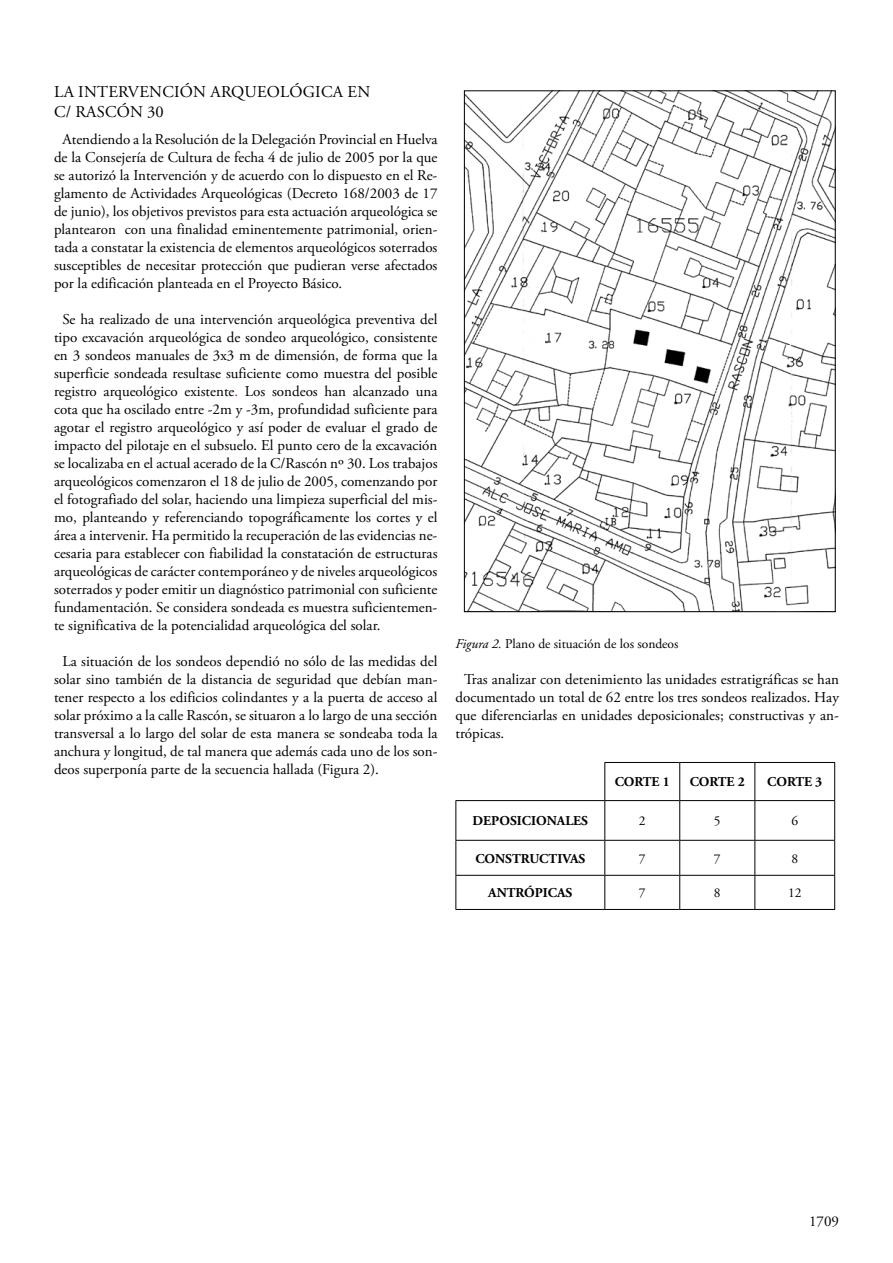
<style>
.page{position:relative;width:893px;height:1263px;background:#fff}
.page>*{position:absolute;margin:0;border:0;box-sizing:border-box;transform-origin:0 0}
.t1{font:16.5px "Adobe Garamond Pro";letter-spacing:.015em;color:#000}
.t2{font:15px/18px "Adobe Garamond Pro";color:#000;text-align:justify}
.t3{font:700 13.5px "Adobe Garamond Pro";color:#000}
.t4{font:13.5px "Adobe Garamond Pro";color:#000}
.s1{color:#f00}
.s2{font-style:italic}
</style>
<div class="page">
<img style="left:466px;top:92px;width:368px;height:518px">
<hr style="left:604px;top:762px;width:76px;height:1px;background:#000">
<hr style="left:604px;top:763px;width:1px;height:37px;background:#000">
<hr style="left:680px;top:762px;width:75px;height:1px;background:#000">
<hr style="left:679px;top:763px;width:1px;height:37px;background:#000">
<hr style="left:755px;top:762px;width:80px;height:1px;background:#000">
<hr style="left:754px;top:763px;width:1px;height:37px;background:#000">
<hr style="left:834px;top:763px;width:1px;height:37px;background:#000">
<hr style="left:455px;top:800px;width:150px;height:1px;background:#000">
<hr style="left:455px;top:801px;width:1px;height:39px;background:#000">
<hr style="left:605px;top:800px;width:75px;height:1px;background:#000">
<hr style="left:604px;top:801px;width:1px;height:39px;background:#000">
<hr style="left:680px;top:800px;width:75px;height:1px;background:#000">
<hr style="left:679px;top:801px;width:1px;height:39px;background:#000">
<hr style="left:755px;top:800px;width:80px;height:1px;background:#000">
<hr style="left:754px;top:801px;width:1px;height:39px;background:#000">
<hr style="left:834px;top:801px;width:1px;height:39px;background:#000">
<hr style="left:455px;top:840px;width:150px;height:1px;background:#000">
<hr style="left:455px;top:841px;width:1px;height:34px;background:#000">
<hr style="left:605px;top:840px;width:75px;height:1px;background:#000">
<hr style="left:604px;top:841px;width:1px;height:34px;background:#000">
<hr style="left:680px;top:840px;width:75px;height:1px;background:#000">
<hr style="left:679px;top:841px;width:1px;height:34px;background:#000">
<hr style="left:755px;top:840px;width:80px;height:1px;background:#000">
<hr style="left:754px;top:841px;width:1px;height:34px;background:#000">
<hr style="left:834px;top:841px;width:1px;height:34px;background:#000">
<hr style="left:455px;top:875px;width:150px;height:1px;background:#000">
<hr style="left:455px;top:876px;width:1px;height:33px;background:#000">
<hr style="left:605px;top:875px;width:75px;height:1px;background:#000">
<hr style="left:604px;top:876px;width:1px;height:33px;background:#000">
<hr style="left:680px;top:875px;width:75px;height:1px;background:#000">
<hr style="left:679px;top:876px;width:1px;height:33px;background:#000">
<hr style="left:755px;top:875px;width:80px;height:1px;background:#000">
<hr style="left:754px;top:876px;width:1px;height:33px;background:#000">
<hr style="left:834px;top:876px;width:1px;height:33px;background:#000">
<hr style="left:455px;top:909px;width:150px;height:1px;background:#000">
<hr style="left:605px;top:909px;width:75px;height:1px;background:#000">
<hr style="left:680px;top:909px;width:75px;height:1px;background:#000">
<hr style="left:755px;top:909px;width:80px;height:1px;background:#000">
<p class="t1" style="left:54px;top:82px;width:36px">La intervención</p>
<p class="t1" style="left:211px;top:82px;width:23px">Arqueológica</p>
<p class="t1" style="left:347px;top:82px;width:12px">en</p>
<p class="t1" style="left:54px;top:102px;width:45px">C/ Rascón</p>
<p class="t1" style="left:147px;top:102px;width:18px">30</p>
<p class="t2" style="left:54px;top:131px;width:385px;text-indent:9px">Atendiendo a la Resolución de la Delegación Provincial en Huelva de la Consejería de Cultura de fecha 4 de julio de 2005 por la que se autorizó la Intervención y de acuerdo con lo dispuesto en el Re&shy;glamento de Actividades Arqueológicas (Decreto 168/2003 de 17 de junio), los objetivos previstos para esta actuación arqueológica se plantearon con una finalidad eminentemente patrimonial, orien&shy;tada a constatar la existencia de elementos arqueológicos soterrados susceptibles de necesitar protección que pudieran verse afectados por la edificación planteada en el Proyecto Básico.</p>
<p class="t2" style="left:54px;top:311px;width:385px;text-indent:9px">Se ha realizado de una intervención arqueológica preventiva del tipo excavación arqueológica de sondeo arqueológico, consistente en 3 sondeos manuales de 3x3 m de dimensión, de forma que la superficie sondeada resultase suficiente como muestra del posible registro arqueológico existente<span class="s1">.</span> Los sondeos han alcanzado una cota que ha oscilado entre -2m y -3m, profundidad suficiente para agotar el registro arqueológico y así poder de evaluar el grado de impacto del pilotaje en el subsuelo. El punto cero de la excavación se localizaba en el actual acerado de la C/Rascón nº 30. Los trabajos arqueológicos comenzaron el 18 de julio de 2005, comenzando por el fotografiado del solar, haciendo una limpieza superficial del mis&shy;mo, planteando y referenciando topográficamente los cortes y el área a intervenir. Ha permitido la recuperación de las evidencias ne&shy;cesaria para establecer con fiabilidad la constatación de estructuras arqueológicas de carácter contemporáneo y de niveles arqueológicos soterrados y poder emitir un diagnóstico patrimonial con suficiente fundamentación. Se considera sondeada es muestra suficientemen&shy;te significativa de la potencialidad arqueológica del solar.</p>
<p class="t2" style="left:54px;top:653px;width:385px;text-indent:9px">La situación de los sondeos dependió no sólo de las medidas del solar sino también de la distancia de seguridad que debían man&shy;tener respecto a los edificios colindantes y a la puerta de acceso al solar próximo a la calle Rascón, se situaron a lo largo de una sección transversal a lo largo del solar de esta manera se sondeaba toda la anchura y longitud, de tal manera que además cada uno de los son&shy;deos superponía parte de la secuencia hallada (Figura 2).</p>
<p class="t4" style="left:455px;top:636px;width:225px"><span class="s2">Figura 2.</span> Plano de situación de los sondeos</p>
<p class="t2" style="left:455px;top:671px;width:385px;text-indent:9px">Tras analizar con detenimiento las unidades estratigráficas se han documentado un total de 62 entre los tres sondeos realizados. Hay que diferenciarlas en unidades deposicionales; constructivas y an&shy;trópicas.</p>
<p class="t3" style="left:615px;top:774px;width:57px">CORTE 1</p>
<p class="t3" style="left:690px;top:774px;width:57px">CORTE 2</p>
<p class="t3" style="left:767px;top:774px;width:57px">CORTE 3</p>
<p class="t3" style="left:473px;top:813px;width:117px">DEPOSICIONALES</p>
<p class="t4" style="left:639px;top:813px;width:8px">2</p>
<p class="t4" style="left:714px;top:813px;width:8px">5</p>
<p class="t4" style="left:791px;top:813px;width:8px">6</p>
<p class="t3" style="left:475px;top:850px;width:111px">CONSTRUCTIVAS</p>
<p class="t4" style="left:639px;top:850px;width:8px">7</p>
<p class="t4" style="left:714px;top:850px;width:8px">7</p>
<p class="t4" style="left:791px;top:850px;width:8px">8</p>
<p class="t3" style="left:488px;top:885px;width:86px">ANTRÓPICAS</p>
<p class="t4" style="left:639px;top:885px;width:8px">7</p>
<p class="t4" style="left:714px;top:885px;width:8px">8</p>
<p class="t4" style="left:788px;top:885px;width:15px">12</p>
<p class="t2" style="left:809px;top:1212px;width:31px">1709</p>
</div>
